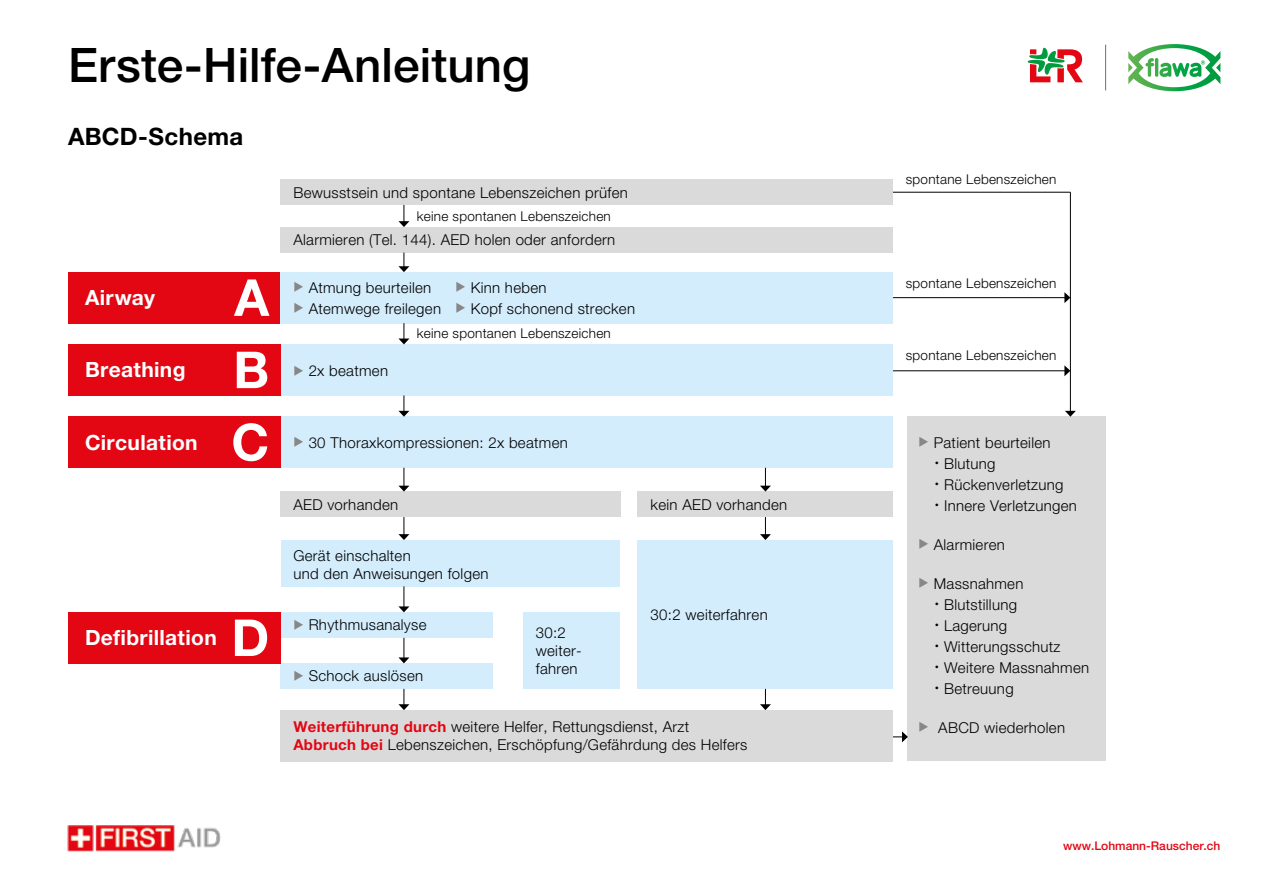
<style>
.page{position:relative;width:1263px;height:893px;background:#fff}
.page>*{position:absolute;margin:0;border:0;box-sizing:border-box;transform-origin:0 0}
.t1{font:700 51px/72.3px "Helvetica Neue LT Pro";color:#fff;text-align:justify}
.t2{font:500 47.55px "Helvetica Neue LT Pro";color:#000}
.t3{font:700 24px "Helvetica Neue LT Pro";letter-spacing:.015em;color:#000}
.t4{font:700 21px "Helvetica Neue LT Pro";letter-spacing:.015em;color:#fff}
.t5{font:300 15px/21px "Helvetica Neue LT Pro";letter-spacing:.02em;color:#000}
.t6{font:300 13.5px "Helvetica Neue LT Pro";letter-spacing:.02em;color:#000}
.t7{font:500 12px "Helvetica Neue LT Pro";color:#e30613}
.s1{color:#878787}
.s2{font-weight:700;color:#e30613}
.s3{font-size:22.5px}
</style>
<div class="page">
<svg style="left:1028px;top:48px;width:55px;height:34px"></svg>
<hr style="left:1105px;top:45px;width:1px;height:45px;background:#706f6f">
<svg style="left:1128px;top:44px;width:92px;height:47px"></svg>
<div style="left:68px;top:272px;width:213px;height:51px;background:#e30613"></div>
<div style="left:281px;top:272px;width:612px;height:51px;background:#d4edfc"></div>
<div style="left:281px;top:179px;width:612px;height:26px;background:#dadada"></div>
<div style="left:281px;top:227px;width:612px;height:26px;background:#dadada"></div>
<div style="left:281px;top:710px;width:612px;height:51px;background:#dadada"></div>
<div style="left:908px;top:417px;width:198px;height:344px;background:#dadada"></div>
<div style="left:281px;top:492px;width:340px;height:25px;background:#dadada"></div>
<div style="left:638px;top:492px;width:255px;height:25px;background:#dadada"></div>
<div style="left:638px;top:540px;width:255px;height:149px;background:#d4edfc"></div>
<div style="left:281px;top:540px;width:339px;height:47px;background:#d4edfc"></div>
<div style="left:281px;top:612px;width:212px;height:26px;background:#d4edfc"></div>
<div style="left:523px;top:612px;width:97px;height:77px;background:#d4edfc"></div>
<div style="left:281px;top:663px;width:212px;height:26px;background:#d4edfc"></div>
<div style="left:281px;top:344px;width:612px;height:51px;background:#d4edfc"></div>
<div style="left:281px;top:417px;width:612px;height:51px;background:#d4edfc"></div>
<div style="left:68px;top:344px;width:213px;height:51px;background:#e30613"></div>
<div style="left:68px;top:417px;width:213px;height:51px;background:#e30613"></div>
<div style="left:68px;top:612px;width:213px;height:51px;background:#e30613"></div>
<svg style="left:398px;top:205px;width:11px;height:22px"></svg>
<svg style="left:398px;top:253px;width:11px;height:19px"></svg>
<svg style="left:398px;top:323px;width:11px;height:21px"></svg>
<svg style="left:398px;top:395px;width:11px;height:22px"></svg>
<svg style="left:398px;top:468px;width:11px;height:24px"></svg>
<hr style="left:1070px;top:192px;width:1px;height:220px;background:#000">
<svg style="left:1065px;top:411px;width:11px;height:6px"></svg>
<svg style="left:893px;top:731px;width:15px;height:11px"></svg>
<hr style="left:893px;top:370px;width:172px;height:1px;background:#000">
<svg style="left:1064px;top:365px;width:6px;height:11px"></svg>
<hr style="left:893px;top:297px;width:172px;height:1px;background:#000">
<svg style="left:1064px;top:292px;width:6px;height:11px"></svg>
<hr style="left:893px;top:192px;width:177px;height:1px;background:#000">
<svg style="left:760px;top:468px;width:11px;height:24px"></svg>
<svg style="left:398px;top:517px;width:11px;height:23px"></svg>
<svg style="left:760px;top:517px;width:11px;height:23px"></svg>
<svg style="left:398px;top:586px;width:11px;height:26px"></svg>
<svg style="left:398px;top:638px;width:11px;height:25px"></svg>
<svg style="left:398px;top:689px;width:11px;height:21px"></svg>
<svg style="left:760px;top:689px;width:11px;height:21px"></svg>
<img style="left:67px;top:825px;width:154px;height:27px">
<h2 class="t2" style="left:68px;top:37px;width:464px">Erste-Hilfe-Anleitung</h2>
<h3 class="t3" style="left:68px;top:121px;width:177px">ABCD-Schema</h3>
<p class="t5" style="left:293px;top:181px;width:336px">Bewusstsein und spontane Lebenszeichen prüfen</p>
<p class="t5" style="left:293px;top:229px;width:323px">Alarmieren (Tel. 144). AED holen oder anfordern</p>
<p class="t6" style="left:417px;top:208px;width:196px">keine spontanen Lebenszeichen</p>
<h3 class="t4" style="left:85px;top:285px;width:71px">Airway</h3>
<h3 class="t4" style="left:85px;top:357px;width:102px">Breathing</h3>
<h3 class="t4" style="left:85px;top:429px;width:114px">Circulation</h3>
<h1 class="t1" style="left:231px;top:260px;width:39px">A B C</h1>
<p class="t5" style="left:293px;top:276px;width:139px"><span class="s1">◆</span> Atmung beurteilen</p>
<p class="t5" style="left:455px;top:276px;width:93px"><span class="s1">◆</span> Kinn heben</p>
<p class="t5" style="left:293px;top:297px;width:343px"><span class="s1">◆</span> Atemwege freilegen <span class="s1">◆</span> Kopf schonend strecken</p>
<p class="t5" style="left:293px;top:360px;width:96px"><span class="s1">◆</span> 2x beatmen</p>
<p class="t6" style="left:417px;top:325px;width:196px">keine spontanen Lebenszeichen</p>
<p class="t5" style="left:293px;top:431px;width:276px"><span class="s1">◆</span> 30 Thoraxkompressionen: 2x beatmen</p>
<p class="t5" style="left:293px;top:493px;width:106px">AED vorhanden</p>
<p class="t5" style="left:293px;top:546px;width:197px;line-height:18px">Gerät einschalten<br>und den Anweisungen folgen</p>
<p class="t5" style="left:651px;top:493px;width:138px">kein AED vorhanden</p>
<h3 class="t4" style="left:85px;top:625px;width:133px">Defibrillation</h3>
<h1 class="t1" style="left:231px;top:601px;width:39px">D</h1>
<p class="t5" style="left:651px;top:604px;width:119px">30:2 weiterfahren</p>
<p class="t5" style="left:293px;top:614px;width:135px"><span class="s1">◆</span> Rhythmusanalyse</p>
<p class="t5" style="left:536px;top:623px;width:47px;line-height:18px">30:2 weiter&shy;fahren</p>
<p class="t5" style="left:293px;top:665px;width:131px"><span class="s1">◆</span> Schock auslösen</p>
<p class="t5" style="left:293px;top:717px;width:455px;line-height:18px"><span class="s2">Weiterführung durch</span> weitere Helfer, Rettungsdienst, Arzt<br><span class="s2">Abbruch bei</span> Lebenszeichen, Erschöpfung/Gefährdung des Helfers</p>
<p class="t6" style="left:906px;top:171px;width:152px">spontane Lebenszeichen</p>
<p class="t6" style="left:906px;top:275px;width:152px">spontane Lebenszeichen</p>
<p class="t6" style="left:906px;top:347px;width:152px">spontane Lebenszeichen</p>
<p class="t5" style="left:934px;top:431px;width:145px;text-indent:-15px"><span class="s1">◆</span> Patient beurteilen<br><span class="s3">·</span> Blutung<br><span class="s3">·</span> Rückenverletzung<br><span class="s3">·</span> Innere Verletzungen</p>
<p class="t5" style="left:918px;top:533px;width:88px"><span class="s1">◆</span> Alarmieren</p>
<p class="t5" style="left:934px;top:572px;width:157px;text-indent:-15px"><span class="s1">◆</span> Massnahmen<br><span class="s3">·</span> Blutstillung<br><span class="s3">·</span> Lagerung<br><span class="s3">·</span> Witterungsschutz<br><span class="s3">·</span> Weitere Massnahmen <span class="s3">·</span> Betreuung</p>
<p class="t5" style="left:918px;top:716px;width:148px"><span class="s1">◆</span> ABCD wiederholen</p>
<p class="t7" style="left:1063px;top:839px;width:159px">www.Lohmann-Rauscher.ch</p>
</div>
